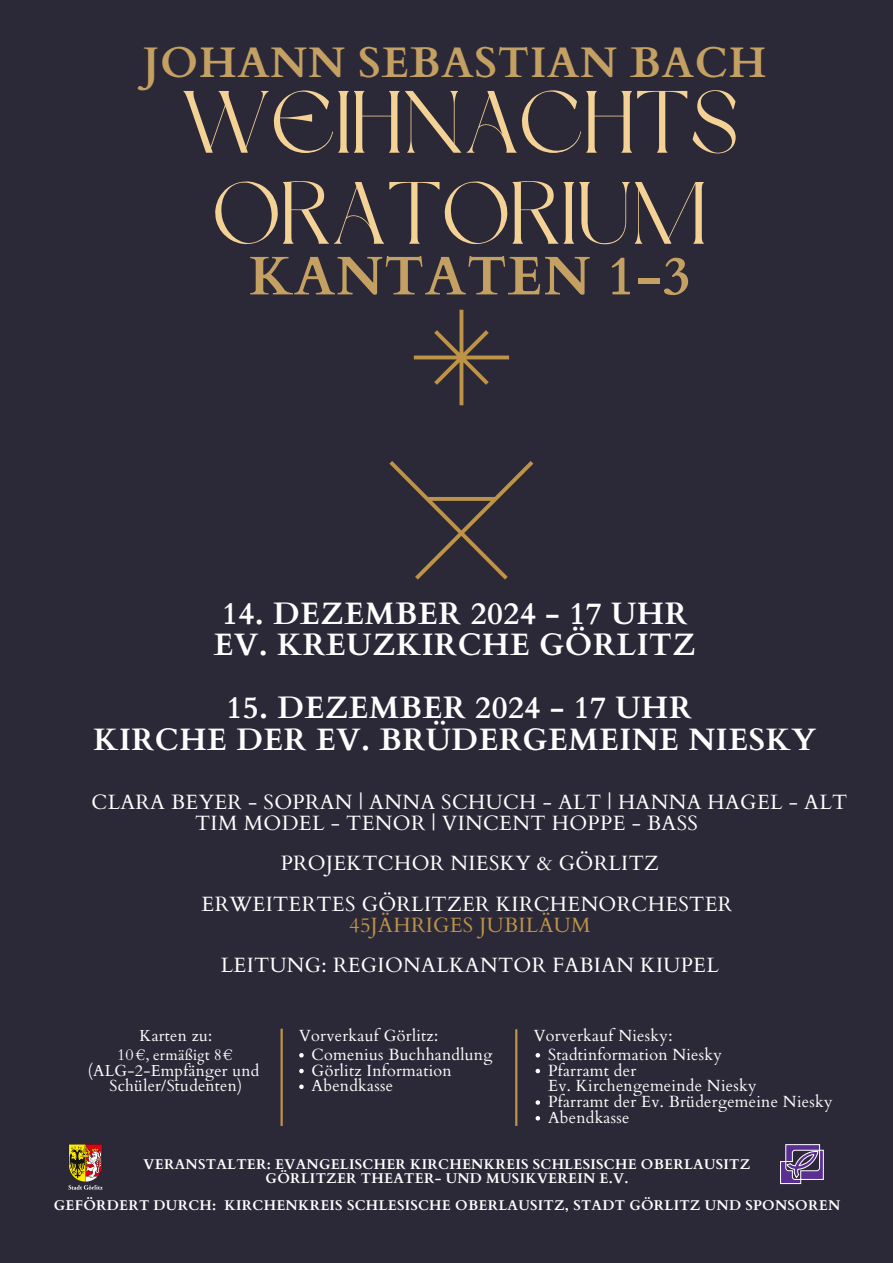
<style>
.page{position:relative;width:893px;height:1263px;background:#2b2937}
.page>*{position:absolute;margin:0;border:0;box-sizing:border-box;transform-origin:0 0}
.t1{font:88.05px/91.1px "Dream Avenue";color:#f4d295;text-align:center}
.t2{font:700 54.45px "Cardo";letter-spacing:.015em;color:#c4a062}
.t3{font:700 42.75px "Cardo";letter-spacing:.015em;color:#c4a062}
.t4{font:700 31.05px/31.5px "Cardo";letter-spacing:.015em;color:#fff}
.t5{font:20.7px/20.4px "Cardo";letter-spacing:.015em;color:#fff}
.t6{font:16.2px "Cardo";letter-spacing:.015em;color:#fff}
.t7{font:16.05px "EB Garamond";letter-spacing:.02em;color:#fff}
.t8{font:15.9px/34.2px "Cardo";letter-spacing:.015em;color:#fff;text-align:center}
.t9{font:700 14.1px "Cardo";letter-spacing:.015em;color:#fff}
.s1{color:#bd9348}
.s2{font-family:"Cardo"}
</style>
<div class="page">
<svg style="left:389px;top:310px;width:144px;height:270px"></svg>
<svg style="left:299px;top:1053px;width:5px;height:4px"></svg>
<svg style="left:299px;top:1069px;width:5px;height:4px"></svg>
<svg style="left:299px;top:1084px;width:5px;height:5px"></svg>
<hr style="left:280px;top:1029px;width:3px;height:97px;background:#bd9348">
<hr style="left:515px;top:1029px;width:2px;height:97px;background:#bd9348">
<svg style="left:536px;top:1053px;width:4px;height:4px"></svg>
<svg style="left:536px;top:1069px;width:4px;height:4px"></svg>
<svg style="left:536px;top:1100px;width:4px;height:5px"></svg>
<svg style="left:536px;top:1116px;width:4px;height:4px"></svg>
<svg style="left:68px;top:1144px;width:35px;height:46px"></svg>
<svg style="left:780px;top:1144px;width:43px;height:40px"></svg>
<p class="t3" style="left:143px;top:34px;width:625px">JOHANN SEBASTIAN BACH</p>
<h5 class="t1" style="left:181px;top:85px;width:559px">WEIHNACHTS<br>ORATORIUM</h5>
<h5 class="t2" style="left:249px;top:240px;width:443px">KANTATEN 1-3</h5>
<h6 class="t4" style="left:214px;top:598px;width:483px">14. DEZEMBER 2024 - 17 UHR<br>EV. KREUZKIRCHE GÖRLITZ</h6>
<p class="t4" style="left:93px;top:693px;width:724px;text-align:center">15. DEZEMBER 2024 - 17 UHR<br>KIRCHE DER EV. BRÜDERGEMEINE NIESKY</p>
<p class="t5" style="left:195px;top:792px;width:654px;text-indent:-104px">CLARA BEYER - SOPRAN | ANNA SCHUCH - ALT | HANNA HAGEL - ALT<br>TIM MODEL - TENOR | VINCENT HOPPE - BASS</p>
<p class="t5" style="left:281px;top:854px;width:380px">PROJEKTCHOR NIESKY &amp; GÖRLITZ</p>
<h6 class="t5" style="left:202px;top:894px;width:532px;text-align:center">ERWEITERTES GÖRLITZER KIRCHENORCHESTER<br><span class="s1">45JÄHRIGES JUBILÄUM</span></h6>
<p class="t5" style="left:221px;top:956px;width:500px">LEITUNG: REGIONALKANTOR FABIAN KIUPEL</p>
<h3 class="t8" style="left:88px;top:1019px;width:173px">Karten zu: (ALG-2-Empfänger und</h3>
<h1 class="t8" style="left:109px;top:1069px;width:134px">Schüler/Studenten)</h1>
<p class="t7" style="left:117px;top:1044px;width:117px"><span class="s2">10 €</span>, ermäßigt <span class="s2">8€</span></p>
<h2 class="t6" style="left:299px;top:1025px;width:141px">Vorverkauf Görlitz:</h2>
<p class="t6" style="left:312px;top:1044px;width:182px">Comenius Buchhandlung</p>
<h4 class="t6" style="left:312px;top:1059px;width:142px">Görlitz Information</h4>
<h4 class="t6" style="left:312px;top:1075px;width:83px">Abendkasse</h4>
<p class="t6" style="left:534px;top:1025px;width:140px">Vorverkauf Niesky:</p>
<p class="t6" style="left:548px;top:1044px;width:175px">Stadtinformation Niesky</p>
<p class="t6" style="left:548px;top:1059px;width:90px">Pfarramt der</p>
<p class="t6" style="left:548px;top:1075px;width:210px">Ev. Kirchengemeinde Niesky</p>
<p class="t6" style="left:548px;top:1091px;width:286px">Pfarramt der Ev. Brüdergemeine Niesky</p>
<p class="t6" style="left:548px;top:1107px;width:83px">Abendkasse</p>
<p class="t9" style="left:144px;top:1155px;width:608px">VERANSTALTER: EVANGELISCHER KIRCHENKREIS SCHLESISCHE OBERLAUSITZ</p>
<h6 class="t9" style="left:266px;top:1169px;width:364px">GÖRLITZER THEATER- UND MUSIKVEREIN E.V.</h6>
<h6 class="t9" style="left:54px;top:1196px;width:788px">GEFÖRDERT DURCH: KIRCHENKREIS SCHLESISCHE OBERLAUSITZ, STADT GÖRLITZ UND SPONSOREN</h6>
</div>
